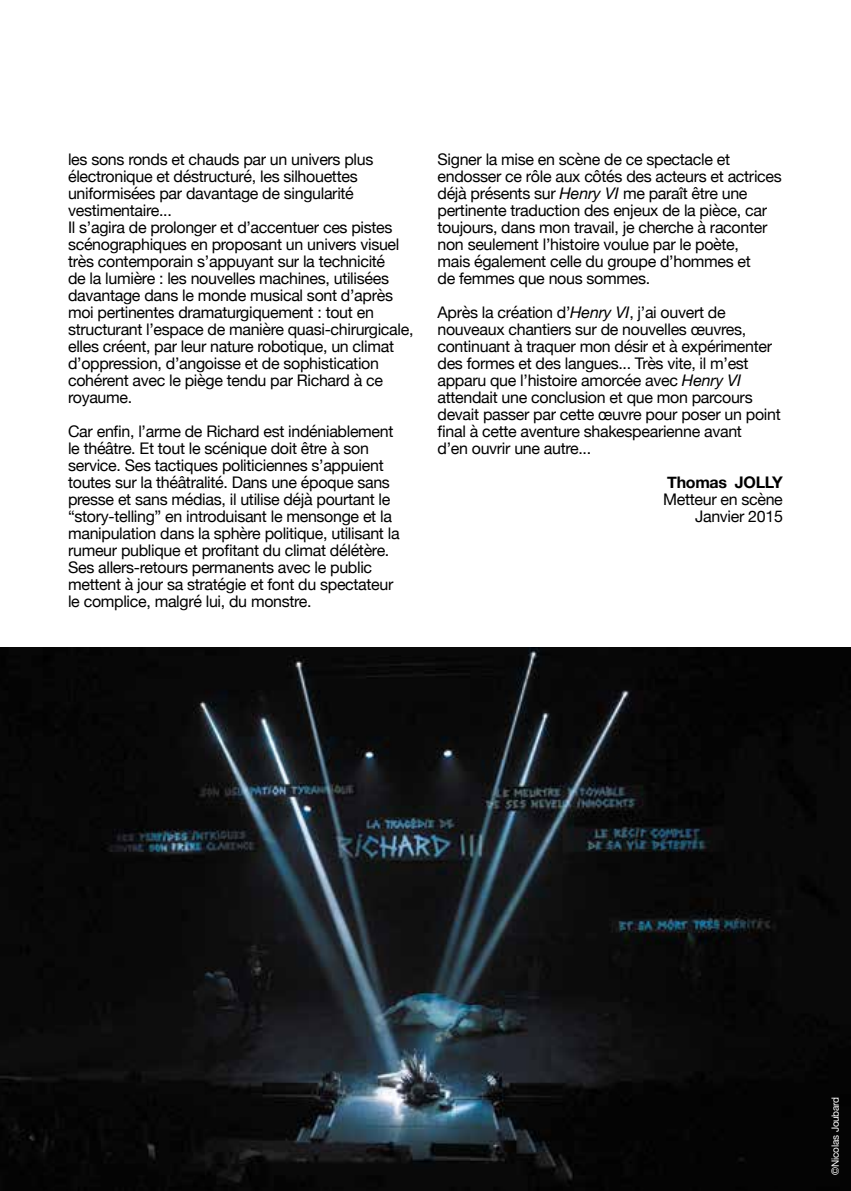
<style>
.page{position:relative;width:851px;height:1191px;background:#fff}
.page>*{position:absolute;margin:0;border:0;box-sizing:border-box;transform-origin:0 0}
.t1{font:16px/17px "Helvetica Neue";letter-spacing:-.02em;color:#000}
.t2{font:700 16px "Helvetica Neue";letter-spacing:-.02em;color:#000}
.t3{font:10px "Helvetica Neue";letter-spacing:-.02em;color:#fff}
.s1{font-style:italic}
</style>
<div class="page">
<img style="left:0;top:647px;width:850px;height:544px">
<p class="t1" style="left:68px;top:152px;width:347px">les sons ronds et chauds par un univers plus électronique et déstructuré, les silhouettes uniformisées par davantage de singularité vestimentaire...<br>Il s’agira de prolonger et d’accentuer ces pistes scénographiques en proposant un univers visuel très contemporain s’appuyant sur la technicité<br>de la lumière : les nouvelles machines, utilisées davantage dans le monde musical sont d’après moi pertinentes dramaturgiquement : tout en structurant l’espace de manière quasi-chirurgicale, elles créent, par leur nature robotique, un climat d’oppression, d’angoisse et de sophistication cohérent avec le piège tendu par Richard à ce royaume.</p>
<p class="t1" style="left:68px;top:424px;width:333px">Car enfin, l’arme de Richard est indéniablement le théâtre. Et tout le scénique doit être à son service. Ses tactiques politiciennes s’appuient toutes sur la théâtralité. Dans une époque sans presse et sans médias, il utilise déjà pourtant le “story-telling” en introduisant le mensonge et la manipulation dans la sphère politique, utilisant la rumeur publique et profitant du climat délétère.<br>Ses allers-retours permanents avec le public mettent à jour sa stratégie et font du spectateur le complice, malgré lui, du monstre.</p>
<p class="t1" style="left:437px;top:152px;width:346px">Signer la mise en scène de ce spectacle et endosser ce rôle aux côtés des acteurs et actrices déjà présents sur <span class="s1">Henry VI</span> me paraît être une pertinente traduction des enjeux de la pièce, car toujours, dans mon travail, je cherche à raconter non seulement l’histoire voulue par le poète,<br>mais également celle du groupe d’hommes et<br>de femmes que nous sommes.</p>
<p class="t1" style="left:437px;top:305px;width:344px">Après la création d’<span class="s1">Henry VI</span>, j’ai ouvert de nouveaux chantiers sur de nouvelles œuvres, continuant à traquer mon désir et à expérimenter des formes et des langues... Très vite, il m’est apparu que l’histoire amorcée avec <span class="s1">Henry VI </span>attendait une conclusion et que mon parcours devait passer par cette œuvre pour poser un point final à cette aventure shakespearienne avant<br>d’en ouvrir une autre...</p>
<p class="t2" style="left:667px;top:470px;width:117px">Thomas JOLLY</p>
<p class="t1" style="left:663px;top:492px;width:121px;text-align:right">Metteur en scène<br>Janvier 2015</p>
<p class="t3" style="left:828px;top:1174px;width:79px;rotate:-90deg">©Nicolas Joubard</p>
</div>
